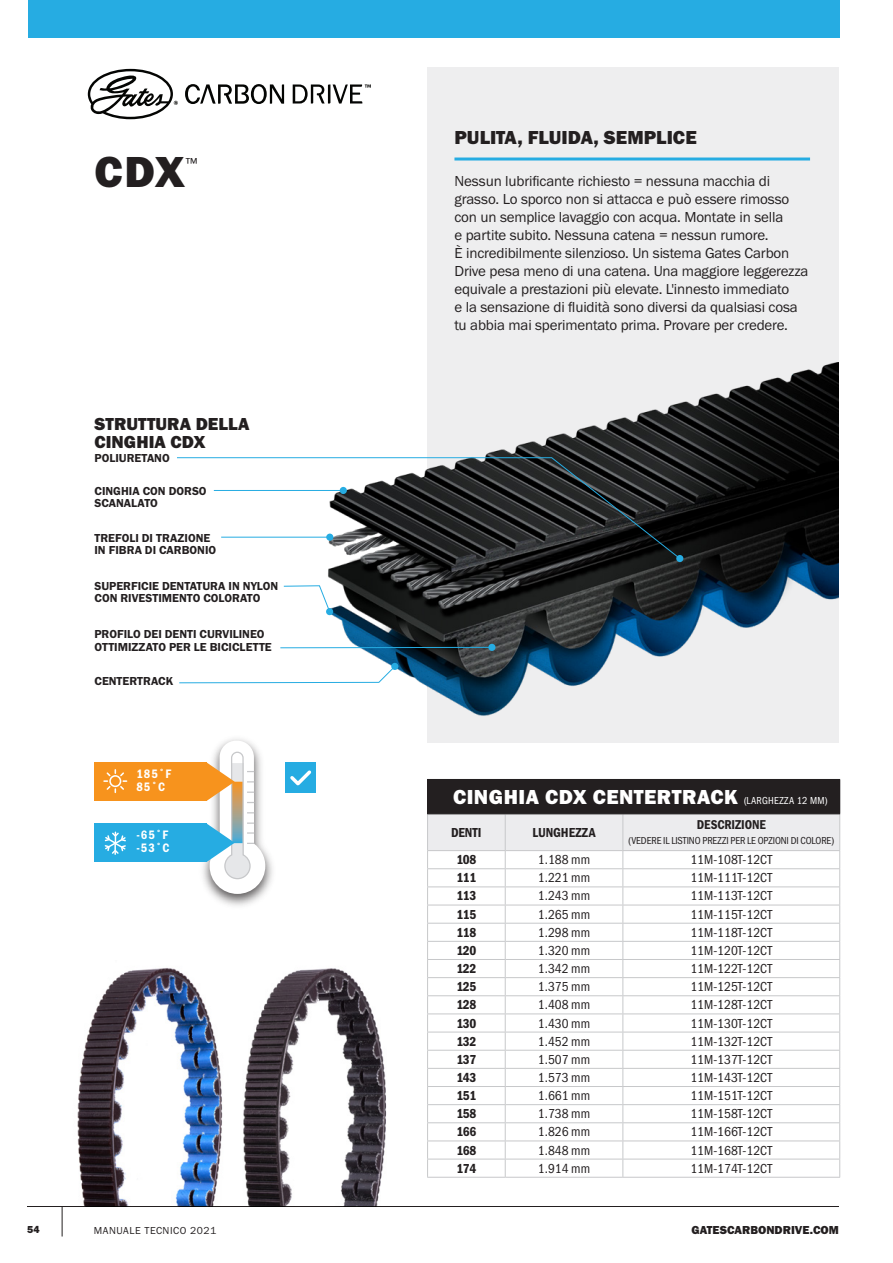
<style>
.page{position:relative;width:893px;height:1263px;background:#fff}
.page>*{position:absolute;margin:0;border:0;box-sizing:border-box;transform-origin:0 0}
._30_27_FrGth_Heavy{font:45px "Franklin Gothic URW Hea";color:#231f20}
.TABLE_Top_Title{font:21px "Franklin Gothic URW Hea";letter-spacing:.02em;color:#fff}
.Sidebar_Title_with_R{font:19.5px "Franklin Gothic URW Hea";color:#231f20}
.t1{font:18px/18px "Franklin Gothic URW Hea";color:#231f20}
.Paragraph_Text_FrGth{font:15px/18px "Franklin Gothic URW Boo";letter-spacing:-.01em;color:#231f20}
._30_27_FrGth_Heavy-2{font:15px "Franklin Gothic URW Boo";color:#231f20}
.TABLE_Book_BODY{font:13.5px "Franklin Gothic URW Cond";color:#231f20}
.TABLE_Bold_BODY{font:13.5px "Franklin Gothic URW Con Dem";letter-spacing:-.03em;color:#231f20}
.TABLE_Gray_Subtitle{font:13.5px "Franklin Gothic URW Con Dem";letter-spacing:-.01em;color:#231f20}
.TABLE_Gray_Subtitle-2{font:13.35px "Franklin Gothic URW Con Dem";letter-spacing:-.01em;color:#231f20}
.t2{font:12.75px/13px "Franklin Gothic URW Con Dem";letter-spacing:.075em;color:#fff}
.t3{font:12px/12px "Franklin Gothic URW Dem";color:#231f20}
.t4{font:12px "Franklin Gothic URW Hea";color:#231f20}
.Photo_Caption_center{font:10.5px "Franklin Gothic URW Cond";letter-spacing:-.01em;color:#231f20}
.t5{font:10.5px "Franklin Gothic URW Boo";letter-spacing:.05em;color:#231f20}
.t6{font:10.5px "Franklin Gothic URW Hea";color:#231f20}
.s1{font-family:"Franklin Gothic URW Cond";font-size:10.5px}
</style>
<div class="page">
<div style="left:28px;top:0;width:812px;height:37px;background:#26ace2"></div>
<hr style="left:62px;top:1206px;width:1px;height:30px;background:#231f20">
<hr style="left:27px;top:1206px;width:812px;height:1px;background:#231f20">
<div style="left:427px;top:68px;width:412px;height:674px;background:#eeeeef"></div>
<div style="left:428px;top:779px;width:412px;height:35px;background:#231f20"></div>
<svg style="left:427px;top:814px;width:413px;height:363px"></svg>
<hr style="left:427px;top:1177px;width:78px;height:1px;background:#c7c8ca">
<hr style="left:505px;top:1177px;width:118px;height:1px;background:#c7c8ca">
<hr style="left:623px;top:1177px;width:217px;height:1px;background:#c7c8ca">
<hr style="left:427px;top:779px;width:78px;height:1px;background:#231f20">
<hr style="left:427px;top:780px;width:1px;height:33px;background:#231f20">
<hr style="left:427px;top:813px;width:78px;height:1px;background:#231f20">
<hr style="left:454px;top:158px;width:356px;height:3px;background:#26ace2">
<svg style="left:88px;top:69px;width:90px;height:50px"></svg>
<svg style="left:185px;top:84px;width:99px;height:20px"></svg>
<svg style="left:293px;top:84px;width:78px;height:20px"></svg>
<img style="left:243px;top:968px;width:144px;height:238px">
<img style="left:77px;top:968px;width:146px;height:239px">
<img style="left:196px;top:762px;width:77px;height:144px">
<div style="left:94px;top:763px;width:113px;height:38px;background:#f7931d"></div>
<svg style="left:104px;top:770px;width:23px;height:22px"></svg>
<svg style="left:207px;top:739px;width:58px;height:155px"></svg>
<div style="left:94px;top:824px;width:113px;height:38px;background:#26ace2"></div>
<svg style="left:104px;top:831px;width:22px;height:24px"></svg>
<div style="left:285px;top:763px;width:31px;height:30px;background:#26ace2"></div>
<svg style="left:290px;top:770px;width:22px;height:16px"></svg>
<img style="left:327px;top:362px;width:512px;height:354px">
<svg style="left:177px;top:457px;width:504px;height:103px"></svg>
<div style="left:676px;top:555px;width:7px;height:7px;background:#26ace2;border-radius:50%"></div>
<hr style="left:214px;top:490px;width:129px;height:1px;background:#26ace2">
<div style="left:340px;top:487px;width:7px;height:7px;background:#26ace2;border-radius:50%"></div>
<hr style="left:221px;top:537px;width:109px;height:1px;background:#26ace2">
<div style="left:326px;top:534px;width:7px;height:7px;background:#26ace2;border-radius:50%"></div>
<svg style="left:283px;top:585px;width:48px;height:25px"></svg>
<div style="left:326px;top:608px;width:7px;height:7px;background:#26ace2;border-radius:50%"></div>
<hr style="left:280px;top:647px;width:212px;height:1px;background:#26ace2">
<div style="left:488px;top:644px;width:7px;height:7px;background:#26ace2;border-radius:50%"></div>
<svg style="left:179px;top:665px;width:217px;height:19px"></svg>
<div style="left:391px;top:663px;width:7px;height:7px;background:#26ace2;border-radius:50%"></div>
<p class="_30_27_FrGth_Heavy" style="left:94px;top:143px;width:92px">CDX</p>
<p class="_30_27_FrGth_Heavy-2" style="left:186px;top:154px;width:13px">™</p>
<p class="t1" style="left:94px;top:415px;width:157px">STRUTTURA DELLA<br>CINGHIA CDX</p>
<p class="t3" style="left:94px;top:452px;width:77px">POLIURETANO</p>
<p class="t3" style="left:94px;top:484px;width:114px">CINGHIA CON DORSO<br>SCANALATO</p>
<p class="t3" style="left:94px;top:532px;width:123px">TREFOLI DI TRAZIONE<br>IN FIBRA DI CARBONIO</p>
<p class="t3" style="left:94px;top:580px;width:185px">SUPERFICIE DENTATURA IN NYLON<br>CON RIVESTIMENTO COLORATO</p>
<p class="t3" style="left:94px;top:627px;width:179px;line-height:13.5px">PROFILO DEI DENTI CURVILINEO<br>OTTIMIZZATO PER LE BICICLETTE</p>
<p class="t3" style="left:94px;top:675px;width:80px">CENTERTRACK</p>
<p class="t2" style="left:136px;top:766px;width:36px">185˚F<br>85˚C</p>
<p class="t2" style="left:136px;top:827px;width:34px">-65˚F -53˚C</p>
<p class="Sidebar_Title_with_R" style="left:454px;top:125px;width:244px">PULITA, FLUIDA, SEMPLICE</p>
<p class="Paragraph_Text_FrGth" style="left:454px;top:172px;width:356px">Nessun lubrificante richiesto = nessuna macchia di grasso. Lo sporco non si attacca e può essere rimosso con un semplice lavaggio con acqua. Montate in sella<br>e partite subito. Nessuna catena = nessun rumore.<br>È incredibilmente silenzioso. Un sistema Gates Carbon Drive pesa meno di una catena. Una maggiore leggerezza equivale a prestazioni più elevate. L'innesto immediato<br>e la sensazione di fluidità sono diversi da qualsiasi cosa tu abbia mai sperimentato prima. Provare per credere.</p>
<p class="TABLE_Top_Title" style="left:453px;top:783px;width:376px">CINGHIA CDX CENTERTRACK <span class="s1">(LARGHEZZA 12 MM)</span></p>
<p class="TABLE_Gray_Subtitle" style="left:451px;top:823px;width:32px">DENTI</p>
<p class="TABLE_Gray_Subtitle" style="left:532px;top:823px;width:65px">LUNGHEZZA</p>
<p class="TABLE_Gray_Subtitle-2" style="left:697px;top:816px;width:70px">DESCRIZIONE</p>
<p class="Photo_Caption_center" style="left:629px;top:833px;width:207px">(VEDERE IL LISTINO PREZZI PER LE OPZIONI DI COLORE)</p>
<p class="TABLE_Bold_BODY" style="left:456px;top:851px;width:21px">108</p>
<p class="TABLE_Book_BODY" style="left:538px;top:850px;width:54px">1.188 mm</p>
<p class="TABLE_Book_BODY" style="left:690px;top:850px;width:83px">11M-108T-12CT</p>
<p class="TABLE_Bold_BODY" style="left:456px;top:869px;width:21px">111</p>
<p class="TABLE_Book_BODY" style="left:538px;top:868px;width:54px">1.221 mm</p>
<p class="TABLE_Book_BODY" style="left:690px;top:868px;width:83px">11M-111T-12CT</p>
<p class="TABLE_Bold_BODY" style="left:456px;top:887px;width:21px">113</p>
<p class="TABLE_Book_BODY" style="left:538px;top:886px;width:54px">1.243 mm</p>
<p class="TABLE_Book_BODY" style="left:690px;top:886px;width:83px">11M-113T-12CT</p>
<p class="TABLE_Bold_BODY" style="left:456px;top:905px;width:21px">115</p>
<p class="TABLE_Book_BODY" style="left:538px;top:904px;width:54px">1.265 mm</p>
<p class="TABLE_Book_BODY" style="left:690px;top:904px;width:83px">11M-115T-12CT</p>
<p class="TABLE_Bold_BODY" style="left:456px;top:923px;width:21px">118</p>
<p class="TABLE_Book_BODY" style="left:538px;top:922px;width:54px">1.298 mm</p>
<p class="TABLE_Book_BODY" style="left:690px;top:922px;width:83px">11M-118T-12CT</p>
<p class="TABLE_Bold_BODY" style="left:456px;top:941px;width:21px">120</p>
<p class="TABLE_Book_BODY" style="left:538px;top:941px;width:54px">1.320 mm</p>
<p class="TABLE_Book_BODY" style="left:690px;top:941px;width:83px">11M-120T-12CT</p>
<p class="TABLE_Bold_BODY" style="left:456px;top:959px;width:21px">122</p>
<p class="TABLE_Book_BODY" style="left:538px;top:959px;width:54px">1.342 mm</p>
<p class="TABLE_Book_BODY" style="left:690px;top:959px;width:83px">11M-122T-12CT</p>
<p class="TABLE_Bold_BODY" style="left:456px;top:978px;width:21px">125</p>
<p class="TABLE_Book_BODY" style="left:538px;top:977px;width:54px">1.375 mm</p>
<p class="TABLE_Book_BODY" style="left:690px;top:977px;width:83px">11M-125T-12CT</p>
<p class="TABLE_Bold_BODY" style="left:456px;top:996px;width:21px">128</p>
<p class="TABLE_Book_BODY" style="left:538px;top:995px;width:54px">1.408 mm</p>
<p class="TABLE_Book_BODY" style="left:690px;top:995px;width:83px">11M-128T-12CT</p>
<p class="TABLE_Bold_BODY" style="left:456px;top:1014px;width:21px">130</p>
<p class="TABLE_Book_BODY" style="left:538px;top:1013px;width:54px">1.430 mm</p>
<p class="TABLE_Book_BODY" style="left:690px;top:1013px;width:83px">11M-130T-12CT</p>
<p class="TABLE_Bold_BODY" style="left:456px;top:1032px;width:21px">132</p>
<p class="TABLE_Book_BODY" style="left:538px;top:1031px;width:54px">1.452 mm</p>
<p class="TABLE_Book_BODY" style="left:690px;top:1031px;width:83px">11M-132T-12CT</p>
<p class="TABLE_Bold_BODY" style="left:456px;top:1050px;width:21px">137</p>
<p class="TABLE_Book_BODY" style="left:538px;top:1049px;width:54px">1.507 mm</p>
<p class="TABLE_Book_BODY" style="left:690px;top:1049px;width:83px">11M-137T-12CT</p>
<p class="TABLE_Bold_BODY" style="left:456px;top:1068px;width:21px">143</p>
<p class="TABLE_Book_BODY" style="left:538px;top:1068px;width:54px">1.573 mm</p>
<p class="TABLE_Book_BODY" style="left:690px;top:1068px;width:83px">11M-143T-12CT</p>
<p class="TABLE_Bold_BODY" style="left:456px;top:1086px;width:21px">151</p>
<p class="TABLE_Book_BODY" style="left:538px;top:1086px;width:54px">1.661 mm</p>
<p class="TABLE_Book_BODY" style="left:690px;top:1086px;width:83px">11M-151T-12CT</p>
<p class="TABLE_Bold_BODY" style="left:456px;top:1105px;width:21px">158</p>
<p class="TABLE_Book_BODY" style="left:538px;top:1104px;width:54px">1.738 mm</p>
<p class="TABLE_Book_BODY" style="left:690px;top:1104px;width:83px">11M-158T-12CT</p>
<p class="TABLE_Bold_BODY" style="left:456px;top:1123px;width:21px">166</p>
<p class="TABLE_Book_BODY" style="left:538px;top:1122px;width:54px">1.826 mm</p>
<p class="TABLE_Book_BODY" style="left:690px;top:1122px;width:83px">11M-166T-12CT</p>
<p class="TABLE_Bold_BODY" style="left:456px;top:1141px;width:21px">168</p>
<p class="TABLE_Book_BODY" style="left:538px;top:1140px;width:54px">1.848 mm</p>
<p class="TABLE_Book_BODY" style="left:690px;top:1140px;width:83px">11M-168T-12CT</p>
<p class="TABLE_Bold_BODY" style="left:456px;top:1159px;width:21px">174</p>
<p class="TABLE_Book_BODY" style="left:538px;top:1158px;width:54px">1.914 mm</p>
<p class="TABLE_Book_BODY" style="left:690px;top:1158px;width:83px">11M-174T-12CT</p>
<p class="t6" style="left:27px;top:1223px;width:14px">54</p>
<p class="t5" style="left:94px;top:1224px;width:124px">MANUALE TECNICO 2021</p>
<p class="t4" style="left:692px;top:1222px;width:149px">GATESCARBONDRIVE.COM</p>
</div>
